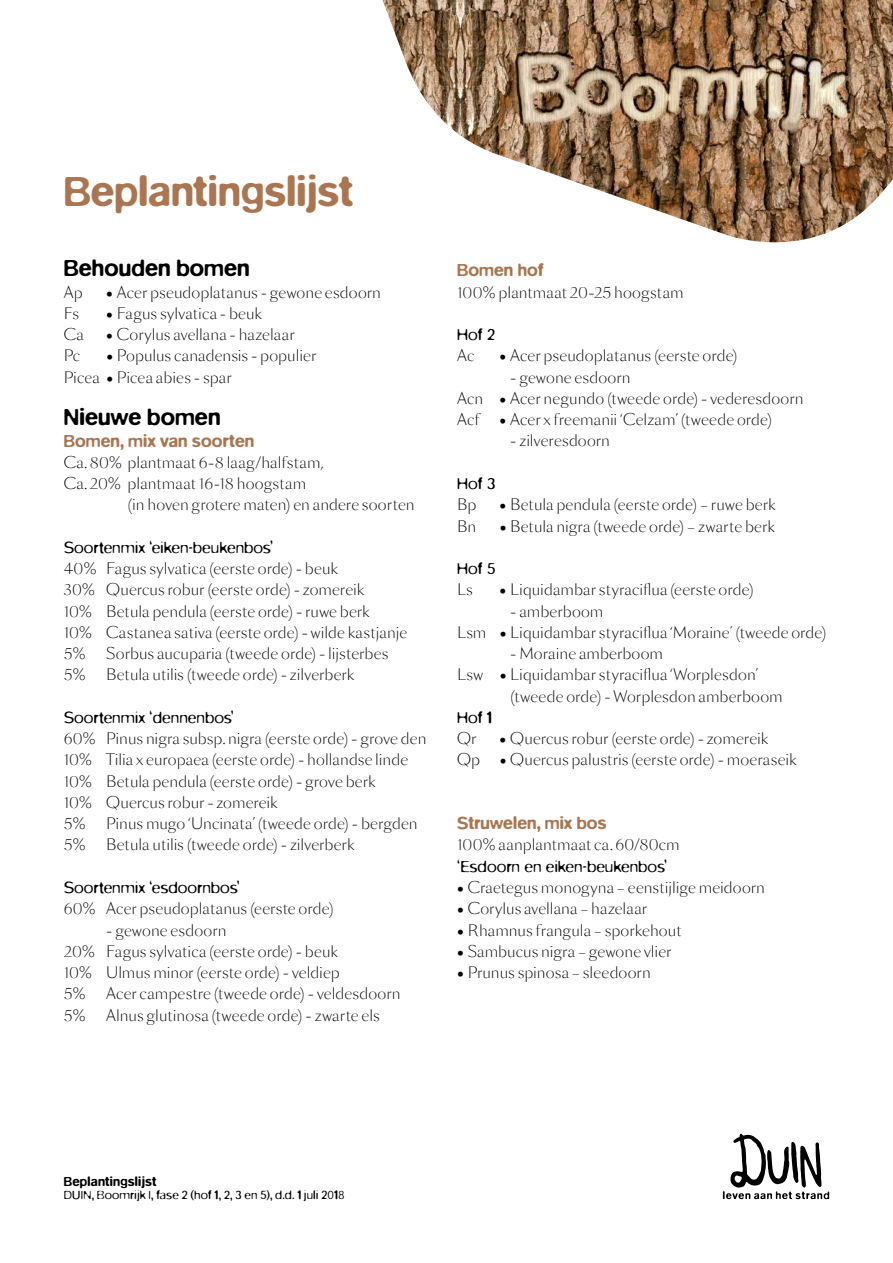
<style>
.page{position:relative;width:893px;height:1263px;background:#fff}
.page>*{position:absolute;margin:0;border:0;box-sizing:border-box;transform-origin:0 0}
.t1{font:500 43.5px "Blur OT";color:#aa7550}
.t2{font:500 24px "Blur OT";letter-spacing:.005em;color:#000}
.t3{font:300 18px "Blur OT";color:#000}
.t4{font:500 18px "Blur OT";letter-spacing:.005em;color:#aa7550}
.t5{font:300 15px/21.3px "Sang Bleu BP Sans";letter-spacing:.005em;color:#000}
.t6{font:300 13.5px "Blur OT";letter-spacing:.01em;color:#000}
.t7{font:500 13.5px "Blur OT";letter-spacing:.015em;color:#000}
</style>
<div class="page">
<svg style="left:723px;top:1134px;width:106px;height:65px"></svg>
<img style="left:382px;top:0;width:511px;height:243px">
<h1 class="t1" style="left:64px;top:166px;width:292px">Beplantingslijst</h1>
<h2 class="t2" style="left:64px;top:254px;width:187px">Behouden bomen</h2>
<p class="t5" style="left:64px;top:281px;width:20px">Ap</p>
<p class="t5" style="left:106px;top:281px;width:276px">• Acer pseudoplatanus - gewone esdoorn</p>
<p class="t5" style="left:64px;top:302px;width:17px">Fs</p>
<p class="t5" style="left:106px;top:302px;width:157px">• Fagus sylvatica - beuk</p>
<p class="t5" style="left:64px;top:324px;width:22px">Ca</p>
<p class="t5" style="left:106px;top:324px;width:190px">• Corylus avellana - hazelaar</p>
<p class="t5" style="left:64px;top:345px;width:18px">Pc</p>
<p class="t5" style="left:64px;top:345px;width:254px;text-indent:43px">• Populus canadensis - populier<br>Picea • Picea abies - spar</p>
<h2 class="t2" style="left:64px;top:403px;width:158px">Nieuwe bomen</h2>
<p class="t4" style="left:64px;top:430px;width:192px">Bomen, mix van soorten</p>
<p class="t5" style="left:64px;top:451px;width:261px">Ca. 80% plantmaat 6-8 laag/halfstam,</p>
<p class="t5" style="left:64px;top:472px;width:244px">Ca. 20% plantmaat 16-18 hoogstam</p>
<p class="t5" style="left:128px;top:494px;width:289px">(in hoven grotere maten) en andere soorten</p>
<p class="t3" style="left:64px;top:538px;width:211px">Soortenmix ‘eiken-beukenbos’</p>
<p class="t5" style="left:64px;top:557px;width:345px">40% Fagus sylvatica (eerste orde) - beuk<br>30% Quercus robur (eerste orde) - zomereik<br>10% Betula pendula (eerste orde) - ruwe berk<br>10% Castanea sativa (eerste orde) - wilde kastjanje 5%</p>
<p class="t5" style="left:106px;top:642px;width:284px">Sorbus aucuparia (tweede orde) - lijsterbes</p>
<p class="t5" style="left:64px;top:664px;width:24px">5%</p>
<p class="t5" style="left:106px;top:664px;width:250px">Betula utilis (tweede orde) - zilverberk</p>
<p class="t3" style="left:64px;top:708px;width:171px">Soortenmix ‘dennenbos’</p>
<p class="t5" style="left:64px;top:728px;width:364px">60% Pinus nigra subsp. nigra (eerste orde) - grove den 10% Tilia x europaea (eerste orde) - hollandse linde 10% Betula pendula (eerste orde) - grove berk<br>10% Quercus robur - zomereik<br>5%</p>
<p class="t5" style="left:106px;top:813px;width:313px">Pinus mugo ‘Uncinata’ (tweede orde) - bergden</p>
<p class="t5" style="left:64px;top:834px;width:24px">5%</p>
<p class="t5" style="left:106px;top:834px;width:250px">Betula utilis (tweede orde) - zilverberk</p>
<p class="t3" style="left:64px;top:878px;width:177px">Soortenmix ‘esdoornbos’</p>
<p class="t5" style="left:64px;top:898px;width:272px">60% Acer pseudoplatanus (eerste orde)</p>
<p class="t5" style="left:64px;top:919px;width:278px;text-indent:43px">- gewone esdoorn<br>20% Fagus sylvatica (eerste orde) - beuk<br>10% Ulmus minor (eerste orde) - veldiep<br>5%</p>
<p class="t5" style="left:106px;top:983px;width:296px">Acer campestre (tweede orde) - veldesdoorn</p>
<p class="t5" style="left:64px;top:1004px;width:24px">5%</p>
<p class="t5" style="left:106px;top:1004px;width:275px">Alnus glutinosa (tweede orde) - zwarte els</p>
<p class="t4" style="left:457px;top:260px;width:88px">Bomen hof</p>
<p class="t5" style="left:457px;top:281px;width:228px">100% plantmaat 20-25 hoogstam</p>
<p class="t3" style="left:457px;top:325px;width:40px">Hof 2</p>
<p class="t5" style="left:457px;top:345px;width:19px">Ac</p>
<p class="t5" style="left:500px;top:345px;width:240px">• Acer pseudoplatanus (eerste orde)</p>
<p class="t5" style="left:457px;top:366px;width:348px;text-indent:53px">- gewone esdoorn<br>Acn • Acer negundo (tweede orde) - vederesdoorn<br>Acf</p>
<p class="t5" style="left:500px;top:409px;width:274px">• Acer x freemanii ‘Celzam’ (tweede orde)</p>
<p class="t5" style="left:510px;top:430px;width:101px">- zilveresdoorn</p>
<p class="t3" style="left:457px;top:474px;width:40px">Hof 3</p>
<p class="t5" style="left:457px;top:494px;width:21px">Bp</p>
<p class="t5" style="left:500px;top:494px;width:277px">• Betula pendula (eerste orde) – ruwe berk</p>
<p class="t5" style="left:457px;top:515px;width:21px">Bn</p>
<p class="t5" style="left:500px;top:515px;width:277px">• Betula nigra (tweede orde) – zwarte berk</p>
<p class="t3" style="left:457px;top:559px;width:40px">Hof 5</p>
<p class="t5" style="left:457px;top:579px;width:17px">Ls</p>
<p class="t5" style="left:500px;top:579px;width:256px">• Liquidambar styraciflua (eerste orde)</p>
<p class="t5" style="left:457px;top:600px;width:371px;text-indent:53px">- amberboom<br>Lsm • Liquidambar styraciflua ‘Moraine’ (tweede orde)</p>
<p class="t5" style="left:510px;top:642px;width:154px">- Moraine amberboom</p>
<p class="t5" style="left:457px;top:664px;width:303px">Lsw • Liquidambar styraciflua ‘Worplesdon’</p>
<p class="t5" style="left:510px;top:685px;width:274px">(tweede orde) - Worplesdon amberboom</p>
<p class="t3" style="left:457px;top:708px;width:36px">Hof 1</p>
<p class="t5" style="left:457px;top:728px;width:21px">Qr</p>
<p class="t5" style="left:500px;top:728px;width:270px">• Quercus robur (eerste orde) - zomereik</p>
<p class="t5" style="left:457px;top:749px;width:24px">Qp</p>
<p class="t5" style="left:500px;top:749px;width:298px">• Quercus palustris (eerste orde) - moeraseik</p>
<p class="t4" style="left:457px;top:813px;width:151px">Struwelen, mix bos</p>
<p class="t5" style="left:457px;top:834px;width:224px">100% aanplantmaat ca. 60/80cm</p>
<p class="t3" style="left:457px;top:857px;width:211px">‘Esdoorn en eiken-beukenbos’</p>
<p class="t5" style="left:457px;top:876px;width:309px">• Craetegus monogyna – eenstijlige meidoorn</p>
<p class="t5" style="left:457px;top:898px;width:192px">• Corylus avellana – hazelaar</p>
<p class="t5" style="left:457px;top:919px;width:226px">• Rhamnus frangula – sporkehout</p>
<p class="t5" style="left:457px;top:940px;width:216px">• Sambucus nigra – gewone vlier</p>
<p class="t5" style="left:457px;top:961px;width:195px">• Prunus spinosa – sleedoorn</p>
<p class="t7" style="left:64px;top:1173px;width:94px">Beplantingslijst</p>
<p class="t6" style="left:64px;top:1188px;width:282px">DUIN, Boomrijk I, fase 2 (hof 1, 2, 3 en 5), d.d. 1 juli 2018</p>
</div>
